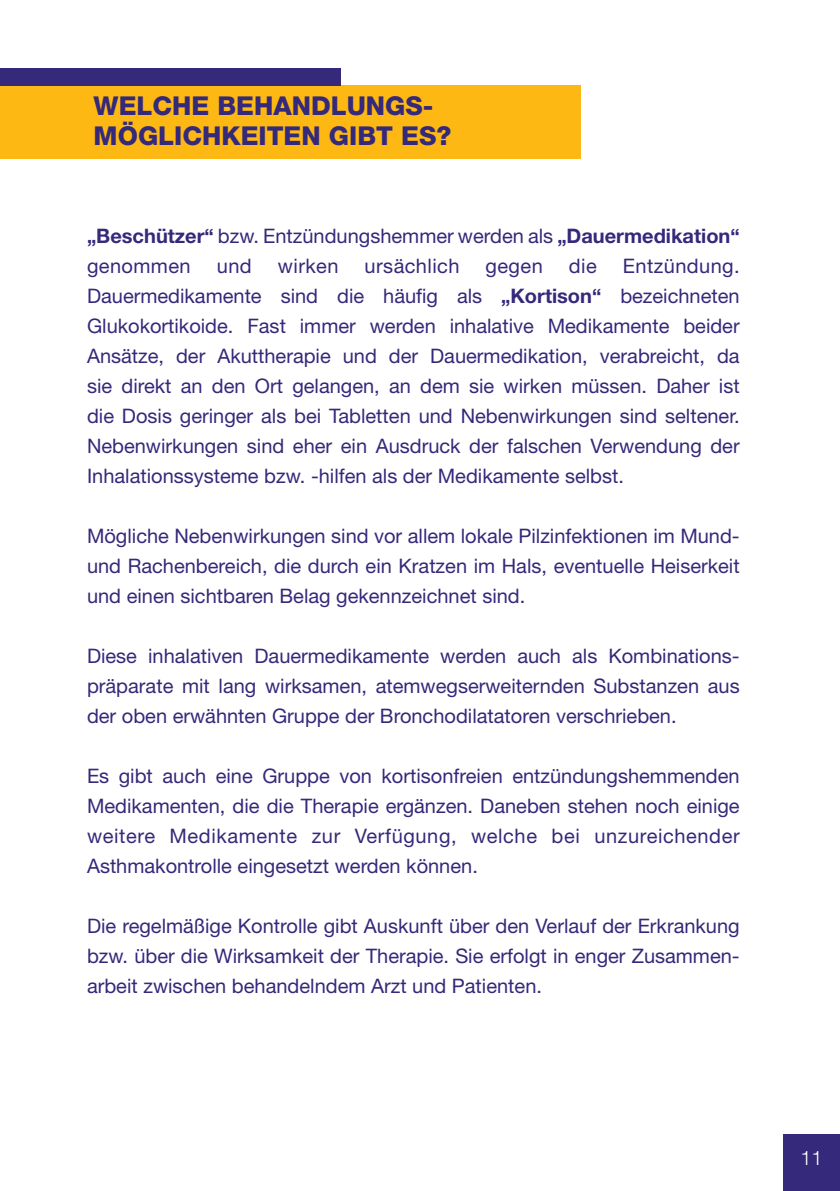
<style>
.page{position:relative;width:840px;height:1191px;background:#fff}
.page>*{position:absolute;margin:0;border:0;box-sizing:border-box;transform-origin:0 0}
.t1{font:800 26px/30px "Helvetica Neue";color:#34297a}
.t2{font:20px/30px "Helvetica Neue";color:#34297a;text-align:justify}
.t3{font:20px "Helvetica Neue";letter-spacing:.02em;color:#34297a}
.t4{font:300 20px "Helvetica Neue";color:#fff}
.s1{font-weight:700}
</style>
<div class="page">
<div style="left:782px;top:1134px;width:57px;height:57px;background:#34297a"></div>
<div style="left:0;top:85px;width:580px;height:74px;background:#fdb813"></div>
<div style="left:0;top:68px;width:340px;height:17px;background:#34297a"></div>
<h1 class="t1" style="left:94px;top:93px;width:359px">WELCHE BEHANDLUNGS -<br>MÖGLICHKEITEN GIBT ES?</h1>
<p class="t2" style="left:87px;top:222px;width:653px"><span class="s1">„Beschützer“</span> bzw. Entzündungshemmer werden als <span class="s1">„Dauermedikation“ </span>genommen</p>
<p class="t2" style="left:87px;top:252px;width:653px;text-indent:535px">Entzündung.<br>Dauermedikamente sind die häufig als <span class="s1">„Kortison“</span> bezeichneten Glukokortikoide. Fast immer werden inhalative Medikamente beider Ansätze, der Akuttherapie und der Dauermedikation, verabreicht, da sie direkt an den Ort gelangen, an dem sie wirken müssen. Daher ist die Dosis geringer als bei Tabletten und Nebenwirkungen sind seltener.<br>Nebenwirkungen sind eher ein Ausdruck der falschen Verwendung der Inhalationssysteme bzw. -hilfen als der Medikamente selbst.</p>
<p class="t2" style="left:217px;top:252px;width:36px">und</p>
<p class="t2" style="left:278px;top:252px;width:62px">wirken</p>
<p class="t3" style="left:364px;top:258px;width:96px">ursächlich</p>
<p class="t2" style="left:485px;top:252px;width:59px">gegen</p>
<p class="t2" style="left:568px;top:252px;width:29px">die</p>
<p class="t2" style="left:87px;top:522px;width:653px">Mögliche Nebenwirkungen sind vor allem lokale Pilzinfektionen im Mund&shy;und Rachenbereich, die durch ein Kratzen im Hals, eventuelle Heiserkeit und einen sichtbaren Belag gekennzeichnet sind.</p>
<p class="t2" style="left:87px;top:642px;width:653px">Diese inhalativen Dauermedikamente werden auch als Kombinations&shy;präparate mit lang wirksamen, atemwegserweiternden Substanzen aus der oben erwähnten Gruppe der Bronchodilatatoren verschrieben.</p>
<p class="t2" style="left:87px;top:762px;width:653px">Es gibt auch eine Gruppe von kortisonfreien entzündungshemmenden Medikamenten, die die Therapie ergänzen. Daneben stehen noch einige weitere Medikamente zur Verfügung, welche bei unzureichender Asthmakontrolle eingesetzt werden können.</p>
<p class="t2" style="left:87px;top:912px;width:653px">Die regelmäßige Kontrolle gibt Auskunft über den Verlauf der Erkrankung bzw. über die Wirksamkeit der Therapie. Sie erfolgt in enger Zusammen&shy;arbeit zwischen behandelndem Arzt und Patienten.</p>
<p class="t4" style="left:800px;top:1150px;width:24px">11</p>
</div>
